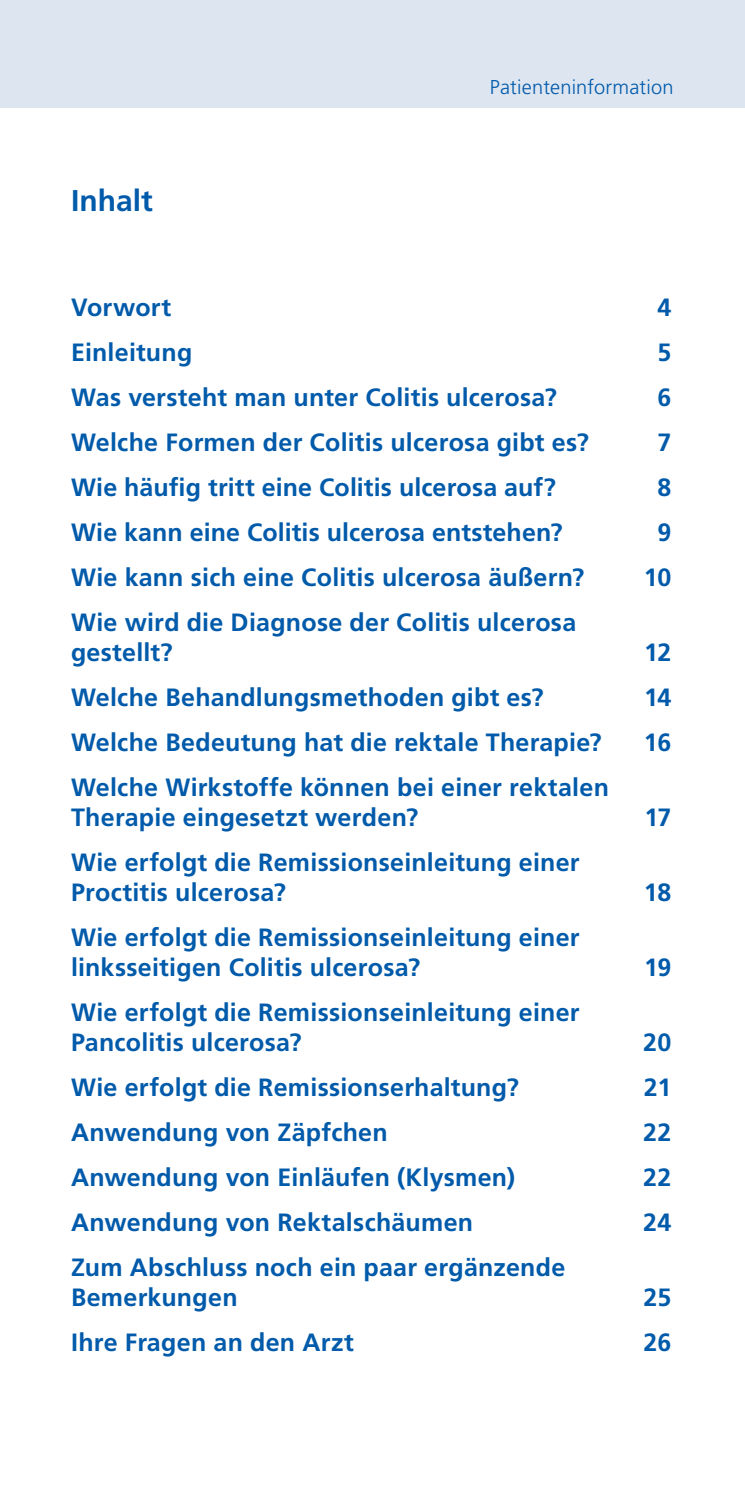
<style>
.page{position:relative;width:745px;height:1491px;background:#fff}
.page>*{position:absolute;margin:0;border:0;box-sizing:border-box;transform-origin:0 0}
.t1{font:700 30px "Frutiger LT Std";color:#015aaa}
.t2{font:700 25px/30px "Frutiger LT Std";letter-spacing:.01em;color:#015aaa}
.t3{font:300 20px "Frutiger LT Std";letter-spacing:.01em;color:#015aaa}
</style>
<div class="page">
<div style="left:0;top:0;width:745px;height:107px;background:#dde5f1"></div>
<p class="t1" style="left:71px;top:183px;width:83px">Inhalt</p>
<p class="t3" style="left:490px;top:76px;width:185px">Patienteninformation</p>
<p class="t2" style="left:71px;top:292px;width:102px">Vorwort</p>
<p class="t2" style="left:657px;top:292px;width:15px">4</p>
<p class="t2" style="left:71px;top:337px;width:123px">Einleitung</p>
<p class="t2" style="left:657px;top:337px;width:15px">5</p>
<p class="t2" style="left:71px;top:382px;width:487px">Was versteht man unter Colitis ulcerosa?</p>
<p class="t2" style="left:657px;top:382px;width:15px">6</p>
<p class="t2" style="left:71px;top:427px;width:519px">Welche Formen der Colitis ulcerosa gibt es?</p>
<p class="t2" style="left:657px;top:427px;width:15px">7</p>
<p class="t2" style="left:71px;top:472px;width:486px">Wie häufig tritt eine Colitis ulcerosa auf?</p>
<p class="t2" style="left:657px;top:472px;width:15px">8</p>
<p class="t2" style="left:71px;top:517px;width:493px">Wie kann eine Colitis ulcerosa entstehen?</p>
<p class="t2" style="left:657px;top:517px;width:15px">9</p>
<p class="t2" style="left:71px;top:562px;width:515px">Wie kann sich eine Colitis ulcerosa äußern?</p>
<p class="t2" style="left:643px;top:562px;width:29px">10</p>
<p class="t2" style="left:71px;top:607px;width:506px">Wie wird die Diagnose der Colitis ulcerosa gestellt?</p>
<p class="t2" style="left:644px;top:637px;width:29px">12</p>
<p class="t2" style="left:71px;top:682px;width:474px">Welche Behandlungsmethoden gibt es?</p>
<p class="t2" style="left:644px;top:682px;width:29px">14</p>
<p class="t2" style="left:71px;top:727px;width:532px">Welche Bedeutung hat die rektale Therapie?</p>
<p class="t2" style="left:644px;top:727px;width:29px">16</p>
<p class="t2" style="left:71px;top:772px;width:539px">Welche Wirkstoffe können bei einer rektalen<br>Therapie eingesetzt werden?</p>
<p class="t2" style="left:644px;top:802px;width:28px">17</p>
<p class="t2" style="left:71px;top:847px;width:510px">Wie erfolgt die Remissionseinleitung einer<br>Proctitis ulcerosa?</p>
<p class="t2" style="left:71px;top:922px;width:510px">Wie erfolgt die Remissionseinleitung einer linksseitigen Colitis ulcerosa?</p>
<p class="t2" style="left:71px;top:997px;width:510px">Wie erfolgt die Remissionseinleitung einer<br>Pancolitis ulcerosa?</p>
<p class="t2" style="left:643px;top:877px;width:29px">18</p>
<p class="t2" style="left:644px;top:952px;width:29px">19</p>
<p class="t2" style="left:643px;top:1027px;width:30px">20</p>
<p class="t2" style="left:71px;top:1072px;width:449px">Wie erfolgt die Remissionserhaltung?</p>
<p class="t2" style="left:644px;top:1072px;width:29px">21</p>
<p class="t2" style="left:71px;top:1117px;width:318px">Anwendung von Zäpfchen</p>
<p class="t2" style="left:643px;top:1117px;width:30px">22</p>
<p class="t2" style="left:71px;top:1162px;width:445px">Anwendung von Einläufen (Klysmen)</p>
<p class="t2" style="left:643px;top:1162px;width:30px">22</p>
<p class="t2" style="left:71px;top:1207px;width:403px">Anwendung von Rektalschäumen</p>
<p class="t2" style="left:643px;top:1207px;width:30px">24</p>
<p class="t2" style="left:71px;top:1252px;width:496px">Zum Abschluss noch ein paar ergänzende<br>Bemerkungen</p>
<p class="t2" style="left:643px;top:1282px;width:29px">25</p>
<p class="t2" style="left:71px;top:1327px;width:284px">Ihre Fragen an den Arzt</p>
<p class="t2" style="left:643px;top:1327px;width:29px">26</p>
</div>
